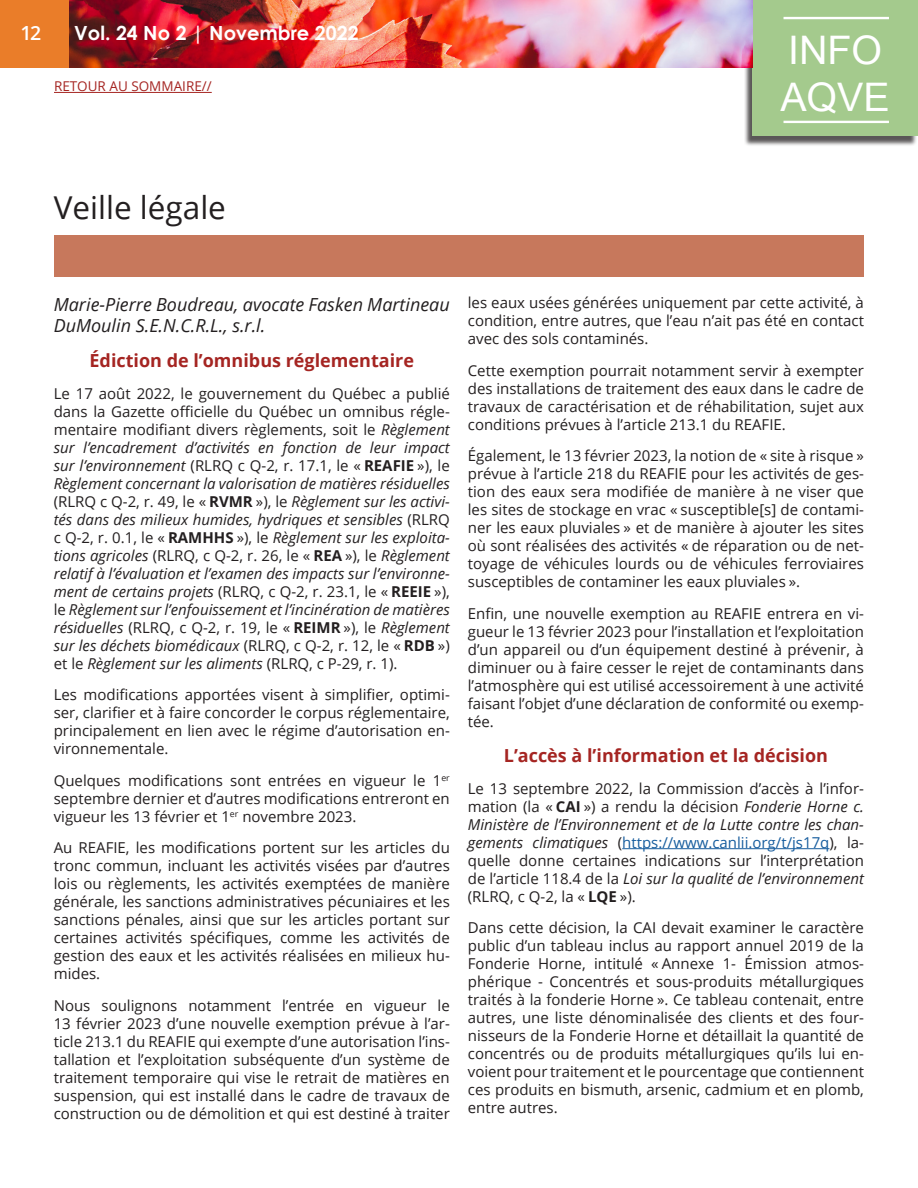
<style>
.page{position:relative;width:918px;height:1188px;background:#fff}
.page>*{position:absolute;margin:0;border:0;box-sizing:border-box;transform-origin:0 0}
.t1{font:39.3px/47.2px "Arial Unicode MS";color:#fff}
.Titre{font:31.5px "Open Sans";color:#231f20}
.t2{font:700 19.5px "Century Gothic";color:#fff}
.t3{font:600 19.5px "Open Sans";color:#fff}
.t4{font:italic 18px/21.6px "Open Sans";color:#231f20}
.t5{font:700 18px "Open Sans";color:#a52522}
.t6{font:15px/18px "Open Sans";color:#231f20;text-align:justify}
.t7{font:italic 15px/18px "Open Sans";color:#231f20;text-align:justify}
.t8{font:13.5px "Open Sans";color:#a52522}
.s1{font-style:normal}
.s2{font-weight:700;font-style:normal}
.s3{font-weight:700}
.s4{font-style:italic}
.s5{color:#175d9e}
</style>
<div class="page">
<div style="left:744px;top:3px;width:174px;height:143px;background:#231f20;opacity:.75"></div>
<div style="left:752px;top:0;width:166px;height:136px;background:#a4ca8d"></div>
<hr style="left:784px;top:17px;width:105px;height:2px;background:#fff">
<hr style="left:784px;top:121px;width:105px;height:2px;background:#fff">
<img style="left:69px;top:0;width:683px;height:68px">
<div style="left:0;top:0;width:69px;height:68px;background:#ea7d29"></div>
<hr style="left:54px;top:92px;width:158px;height:1px;background:#a52522">
<div style="left:54px;top:236px;width:810px;height:41px;background:#c7785c"></div>
<hr style="left:622px;top:848px;width:207px;height:1px;background:#175d9e">
<h3 class="t3" style="left:21px;top:19px;width:22px">12</h3>
<h3 class="t2" style="left:74px;top:18px;width:286px">Vol. 24 No 2 | Novembre 2022</h3>
<p class="t8" style="left:54px;top:77px;width:159px">RETOUR AU SOMMAIRE//</p>
<h1 class="t1" style="left:780px;top:25px;width:111px">INFO<br>AQVE</h1>
<p class="Titre" style="left:54px;top:186px;width:174px">Veille légale</p>
<p class="t4" style="left:54px;top:293px;width:398px">Marie-Pierre Boudreau, avocate Fasken Martineau<br>DuMoulin S.E.N.C.R.L., s.r.l.</p>
<p class="t5" style="left:90px;top:348px;width:326px">Édiction de l’omnibus réglementaire</p>
<p class="t7" style="left:54px;top:384px;width:398px"><span class="s1">Le 17 août 2022, le gouvernement du Québec a publié dans la Gazette officielle du Québec un omnibus régle&shy;mentaire modifiant divers règlements, soit le</span> Règlement sur l’encadrement d’activités en fonction de leur impact sur l’environnement <span class="s1">(RLRQ c Q-2, r. 17.1, le «</span> <span class="s2">REAFIE</span> <span class="s1">»), le </span>Règlement concernant la valorisation de matières résiduelles <span class="s1">(RLRQ c Q-2, r. 49, le «</span> <span class="s2">RVMR</span> <span class="s1">»), le</span> Règlement sur les activi&shy;tés dans des milieux humides, hydriques et sensibles <span class="s1">(RLRQ c Q-2, r. 0.1, le «</span> <span class="s2">RAMHHS</span> <span class="s1">»), le</span> Règlement sur les exploita&shy;tions agricoles <span class="s1">(RLRQ, c Q-2, r. 26, le «</span> <span class="s2">REA</span> <span class="s1">»), le</span> Règlement relatif à l’évaluation et l’examen des impacts sur l’environne&shy;ment de certains projets <span class="s1">(RLRQ, c Q-2, r. 23.1, le «</span> <span class="s2">REEIE</span> <span class="s1">»), le</span> Règlement sur l’enfouissement et l’incinération de matières résiduelles <span class="s1">(RLRQ, c Q-2, r. 19, le «</span> <span class="s2">REIMR</span> <span class="s1">»), le</span> Règlement sur les déchets biomédicaux <span class="s1">(RLRQ, c Q-2, r. 12, le «</span> <span class="s2">RDB</span> <span class="s1">») et le</span> Règlement sur les aliments <span class="s1">(RLRQ, c P-29, r. 1).</span></p>
<p class="t6" style="left:54px;top:686px;width:398px">Les modifications apportées visent à simplifier, optimi&shy;ser, clarifier et à faire concorder le corpus réglementaire, principalement en lien avec le régime d’autorisation en&shy;vironnementale.</p>
<p class="t6" style="left:54px;top:771px;width:398px">Quelques modifications sont entrées en vigueur le 1<sup>er </sup>septembre dernier et d’autres modifications entreront en vigueur les 13 février et 1<sup>er</sup> novembre 2023.</p>
<p class="t6" style="left:54px;top:839px;width:398px">Au REAFIE, les modifications portent sur les articles du tronc commun, incluant les activités visées par d’autres lois ou règlements, les activités exemptées de manière générale, les sanctions administratives pécuniaires et les sanctions pénales, ainsi que sur les articles portant sur certaines activités spécifiques, comme les activités de gestion des eaux et les activités réalisées en milieux hu&shy;mides.</p>
<p class="t6" style="left:54px;top:996px;width:398px">Nous soulignons notamment l’entrée en vigueur le 13 février 2023 d’une nouvelle exemption prévue à l’ar&shy;ticle 213.1 du REAFIE qui exempte d’une autorisation l’ins&shy;tallation et l’exploitation subséquente d’un système de traitement temporaire qui vise le retrait de matières en suspension, qui est installé dans le cadre de travaux de construction ou de démolition et qui est destiné à traiter</p>
<p class="t6" style="left:468px;top:294px;width:398px">les eaux usées générées uniquement par cette activité, à condition, entre autres, que l’eau n’ait pas été en contact avec des sols contaminés.</p>
<p class="t6" style="left:468px;top:361px;width:398px">Cette exemption pourrait notamment servir à exempter des installations de traitement des eaux dans le cadre de travaux de caractérisation et de réhabilitation, sujet aux conditions prévues à l’article 213.1 du REAFIE.</p>
<p class="t6" style="left:468px;top:447px;width:398px">Également, le 13 février 2023, la notion de « site à risque » prévue à l’article 218 du REAFIE pour les activités de ges&shy;tion des eaux sera modifiée de manière à ne viser que les sites de stockage en vrac « susceptible[s] de contami&shy;ner les eaux pluviales » et de manière à ajouter les sites où sont réalisées des activités « de réparation ou de net&shy;toyage de véhicules lourds ou de véhicules ferroviaires susceptibles de contaminer les eaux pluviales ».</p>
<p class="t6" style="left:468px;top:604px;width:398px">Enfin, une nouvelle exemption au REAFIE entrera en vi&shy;gueur le 13 février 2023 pour l’installation et l’exploitation d’un appareil ou d’un équipement destiné à prévenir, à diminuer ou à faire cesser le rejet de contaminants dans l’atmosphère qui est utilisé accessoirement à une activité faisant l’objet d’une déclaration de conformité ou exemp&shy;tée.</p>
<p class="t5" style="left:504px;top:743px;width:326px">L’accès à l’information et la décision</p>
<p class="t6" style="left:468px;top:779px;width:398px">Le 13 septembre 2022, la Commission d’accès à l’infor&shy;mation (la « <span class="s3">CAI</span> ») a rendu la décision <span class="s4">Fonderie Horne c.<br>Ministère de l’Environnement et de la Lutte contre les chan&shy;gements climatiques</span> (<span class="s5">https://www.canlii.org/t/js17q</span>), la&shy;quelle donne certaines indications sur l’interprétation de l’article 118.4 de la <span class="s4">Loi sur la qualité de l’environnement </span>(RLRQ, c Q-2, la « <span class="s3">LQE</span> »).</p>
<p class="t6" style="left:468px;top:918px;width:398px">Dans cette décision, la CAI devait examiner le caractère public d’un tableau inclus au rapport annuel 2019 de la Fonderie Horne, intitulé « Annexe 1- Émission atmos&shy;phérique - Concentrés et sous-produits métallurgiques traités à la fonderie Horne ». Ce tableau contenait, entre autres, une liste dénominalisée des clients et des four&shy;nisseurs de la Fonderie Horne et détaillait la quantité de concentrés ou de produits métallurgiques qu’ils lui en&shy;voient pour traitement et le pourcentage que contiennent ces produits en bismuth, arsenic, cadmium et en plomb, entre autres.</p>
</div>
